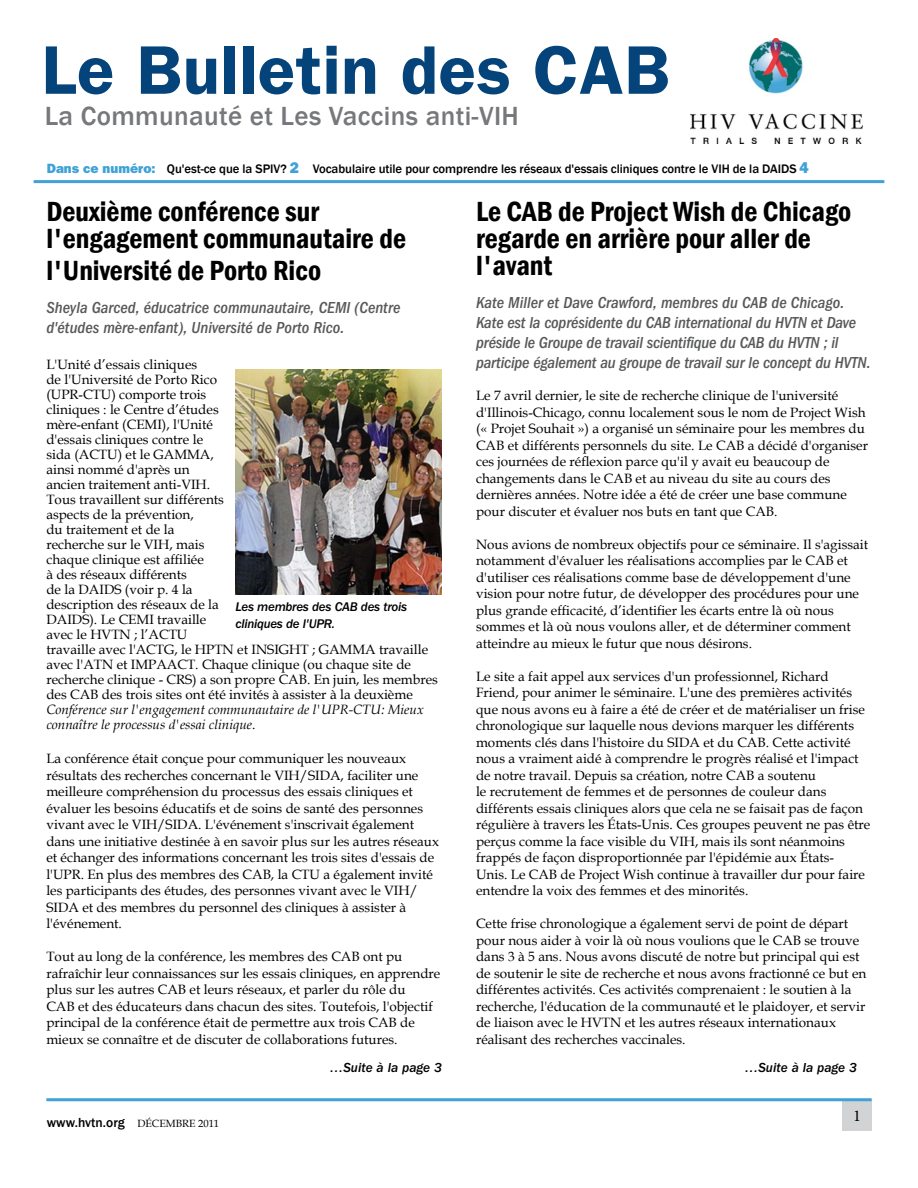
<style>
.page{position:relative;width:918px;height:1188px;background:#fff}
.page>*{position:absolute;margin:0;border:0;box-sizing:border-box;transform-origin:0 0}
.t1{font:600 69px "ITC Franklin Gothic Std";letter-spacing:.01em;color:#05447a}
.t2{font:600 condensed 28.5px/27px "Franklin Gothic";color:#000}
.t3{font:500 27px "Franklin Gothic";letter-spacing:.015em;color:#77787b}
.t4{font:italic 500 condensed 16.5px/19.8px "ITC Franklin Gothic Std";letter-spacing:-.01em;color:#58595b}
.t5{font:16.5px "Minion Pro";color:#000}
.t6{font:13.5px/16.5px "Book Antiqua";color:#000}
.t7{font:italic 13.5px/15px "Book Antiqua";color:#000}
.t8{font:13.5px "ITC Franklin Gothic Std Med It";color:#000}
.t9{font:500 13.5px "Franklin Gothic";color:#000}
.t10{font:13.05px/16.5px "ITC Franklin Gothic Std Med It";letter-spacing:-.02em;color:#000}
.t11{font:500 12.75px "Franklin Gothic";letter-spacing:-.005em;color:#000}
.t12{font:10.5px "Book Antiqua";color:#000}
.s1{font-family:"ITC Franklin Gothic Std Hvy";font-weight:400;font-size:13.5px;color:#3fa1d6}
.s2{font-family:"ITC Franklin Gothic Std Hvy";font-weight:400;font-size:15.45px;color:#3fa1d6}
.s3{font-style:normal}
.s4{font-family:"Book Antiqua";font-weight:400;font-size:10.5px}
</style>
<div class="page">
<div style="left:842px;top:1099px;width:30px;height:32px;background:#d1d3d4"></div>
<img style="left:691px;top:38px;width:172px;height:106px">
<hr style="left:46px;top:1098px;width:826px;height:3px;background:#3fa1d6">
<hr style="left:34px;top:180px;width:850px;height:3px;background:#3fa1d6">
<img style="left:235px;top:369px;width:207px;height:225px">
<h1 class="t1" style="left:42px;top:29px;width:629px">Le Bulletin des CAB</h1>
<h3 class="t3" style="left:45px;top:100px;width:476px">La Communauté et Les Vaccins anti-VIH</h3>
<p class="t11" style="left:47px;top:161px;width:763px"><span class="s1">Dans ce numéro:</span> Qu'est-ce que la SPIV? <span class="s2">2</span> Vocabulaire utile pour comprendre les réseaux d'essais cliniques contre le VIH de la DAIDS <span class="s2">4</span></p>
<h2 class="t2" style="left:46px;top:198px;width:361px">Deuxième conférence sur l'engagement communautaire de</h2>
<h2 class="t2" style="left:46px;top:256px;width:276px">l'Université de Porto Rico</h2>
<p class="t4" style="left:46px;top:298px;width:356px">Sheyla Garced, éducatrice communautaire, CEMI (Centre d'études mère-enfant), Université de Porto Rico.</p>
<p class="t6" style="left:46px;top:356px;width:393px;line-height:15px">L'Unité d’essais cliniques<br>de l'Université de Porto Rico<br>(UPR-CTU) comporte trois<br>cliniques : le Centre d’études<br>mère-enfant (CEMI), l'Unité<br>d'essais cliniques contre le<br>sida (ACTU) et le GAMMA,<br>ainsi nommé d'après un<br>ancien traitement anti-VIH.<br>Tous travaillent sur différents<br>aspects de la prévention,<br>du traitement et de la<br>recherche sur le VIH, mais<br>chaque clinique est affiliée<br>à des réseaux différents<br>de la DAIDS (voir p. 4 la<br>description des réseaux de la<br>DAIDS). Le CEMI travaille<br>avec le HVTN ; l’ACTU<br>travaille avec l'ACTG, le HPTN et INSIGHT ; GAMMA travaille avec l'ATN et IMPAACT. Chaque clinique (ou chaque site de recherche clinique - CRS) a son propre CAB. En juin, les membres des CAB des trois sites ont été invités à assister à la deuxième</p>
<p class="t7" style="left:46px;top:701px;width:379px">Conférence sur l'engagement communautaire de l'UPR-CTU: Mieux connaître le processus d'essai clinique<span class="s3">.</span></p>
<p class="t6" style="left:46px;top:750px;width:394px">La conférence était conçue pour communiquer les nouveaux résultats des recherches concernant le VIH/SIDA, faciliter une meilleure compréhension du processus des essais cliniques et évaluer les besoins éducatifs et de soins de santé des personnes vivant avec le VIH/SIDA. L'événement s'inscrivait également dans une initiative destinée à en savoir plus sur les autres réseaux et échanger des informations concernant les trois sites d'essais de l'UPR. En plus des membres des CAB, la CTU a également invité les participants des études, des personnes vivant avec le VIH/ SIDA et des membres du personnel des cliniques à assister à l'événement.</p>
<p class="t6" style="left:46px;top:948px;width:396px">Tout au long de la conférence, les membres des CAB ont pu rafraîchir leur connaissances sur les essais cliniques, en apprendre plus sur les autres CAB et leurs réseaux, et parler du rôle du<br>CAB et des éducateurs dans chacun des sites. Toutefois, l'objectif principal de la conférence était de permettre aux trois CAB de mieux se connaître et de discuter de collaborations futures.</p>
<p class="t10" style="left:235px;top:599px;width:173px">Les membres des CAB des trois cliniques de l'UPR.</p>
<h2 class="t2" style="left:476px;top:198px;width:377px">Le CAB de Project Wish de Chicago regarde en arrière pour aller de l'avant</h2>
<p class="t4" style="left:476px;top:293px;width:396px">Kate Miller et Dave Crawford, membres du CAB de Chicago.<br>Kate est la coprésidente du CAB international du HVTN et Dave préside le Groupe de travail scientifique du CAB du HVTN ; il participe également au groupe de travail sur le concept du HVTN.</p>
<p class="t6" style="left:476px;top:387px;width:393px">Le 7 avril dernier, le site de recherche clinique de l'université d'Illinois-Chicago, connu localement sous le nom de Project Wish (« Projet Souhait ») a organisé un séminaire pour les membres du CAB et différents personnels du site. Le CAB a décidé d'organiser ces journées de réflexion parce qu'il y avait eu beaucoup de changements dans le CAB et au niveau du site au cours des dernières années. Notre idée a été de créer une base commune pour discuter et évaluer nos buts en tant que CAB.</p>
<p class="t6" style="left:476px;top:536px;width:394px">Nous avions de nombreux objectifs pour ce séminaire. Il s'agissait notamment d'évaluer les réalisations accomplies par le CAB et d'utiliser ces réalisations comme base de développement d'une vision pour notre futur, de développer des procédures pour une plus grande efficacité, d’identifier les écarts entre là où nous sommes et là où nous voulons aller, et de déterminer comment atteindre au mieux le futur que nous désirons.</p>
<p class="t6" style="left:476px;top:668px;width:396px">Le site a fait appel aux services d'un professionnel, Richard Friend, pour animer le séminaire. L'une des premières activités que nous avons eu à faire a été de créer et de matérialiser un frise chronologique sur laquelle nous devions marquer les différents moments clés dans l'histoire du SIDA et du CAB. Cette activité nous a vraiment aidé à comprendre le progrès réalisé et l'impact de notre travail. Depuis sa création, notre CAB a soutenu<br>le recrutement de femmes et de personnes de couleur dans différents essais cliniques alors que cela ne se faisait pas de façon régulière à travers les États-Unis. Ces groupes peuvent ne pas être perçus comme la face visible du VIH, mais ils sont néanmoins frappés de façon disproportionnée par l'épidémie aux États-<br>Unis. Le CAB de Project Wish continue à travailler dur pour faire entendre la voix des femmes et des minorités.</p>
<p class="t6" style="left:476px;top:915px;width:392px">Cette frise chronologique a également servi de point de départ pour nous aider à voir là où nous voulions que le CAB se trouve dans 3 à 5 ans. Nous avons discuté de notre but principal qui est de soutenir le site de recherche et nous avons fractionné ce but en différentes activités. Ces activités comprenaient : le soutien à la recherche, l'éducation de la communauté et le plaidoyer, et servir de liaison avec le HVTN et les autres réseaux internationaux réalisant des recherches vaccinales.</p>
<p class="t9" style="left:47px;top:1114px;width:99px">www.hvtn.org <span class="s4">décembre</span></p>
<p class="t12" style="left:198px;top:1116px;width:22px">2011</p>
<p class="t8" style="left:330px;top:1060px;width:114px">…Suite à la page 3</p>
<p class="t8" style="left:745px;top:1060px;width:114px">…Suite à la page 3</p>
<p class="t5" style="left:853px;top:1104px;width:9px">1</p>
</div>
